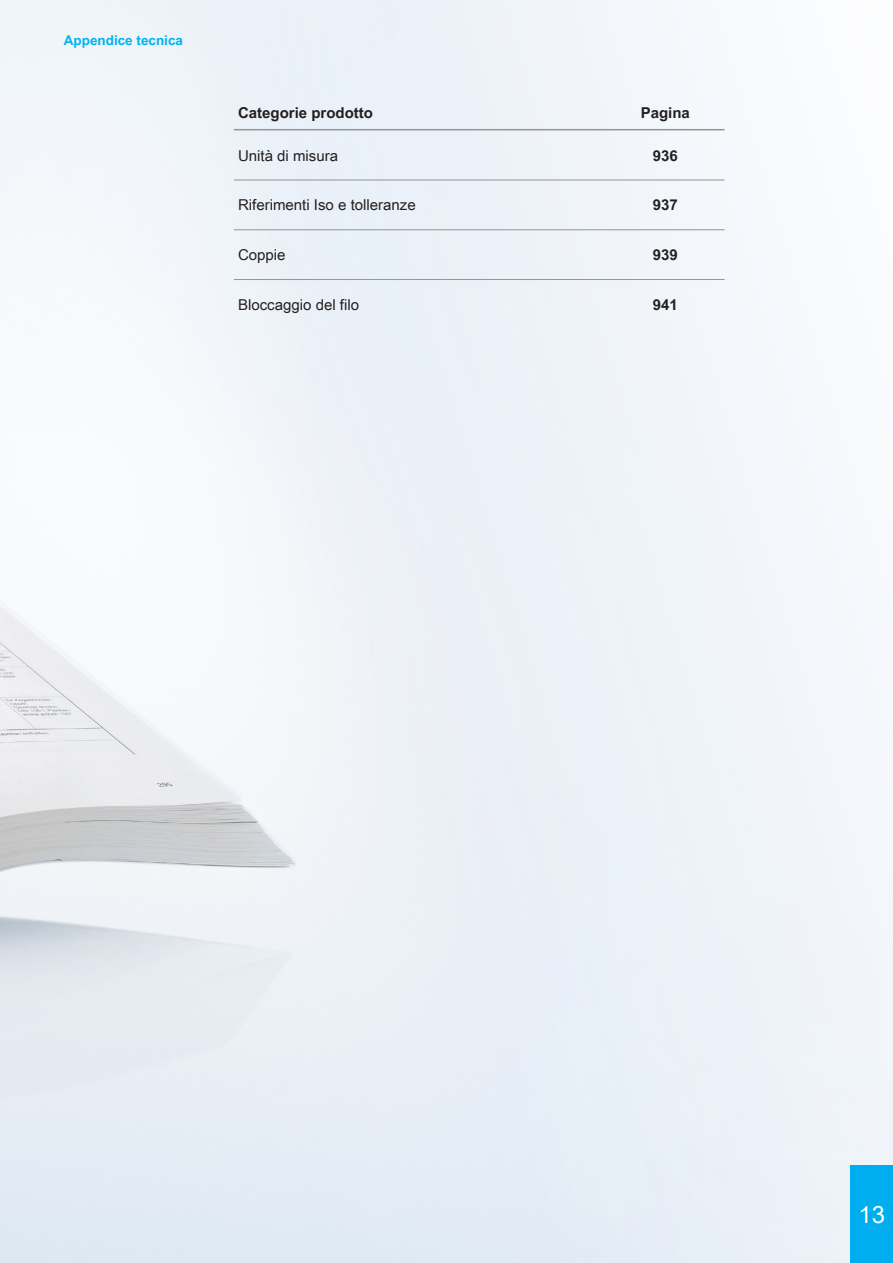
<style>
.page{position:relative;width:893px;height:1263px;background:#fff}
.page>*{position:absolute;margin:0;border:0;box-sizing:border-box;transform-origin:0 0}
.t1{font:24px "Arial Unicode MS";color:#fff}
.p_table_prod_body_ka{font:15px "Arial Unicode MS";color:#231f20}
.p_table_prod_head_ka{font:700 15px "Arial Unicode MS";color:#231f20}
.p_table_prod_body_ka-2{font:700 15px "Arial Unicode MS";color:#231f20}
.t2{font:700 13.5px "Arial Unicode MS";color:#00b3ef}
</style>
<div class="page">
<img style="left:0;top:0;width:893px;height:1263px">
<div style="left:850px;top:1166px;width:43px;height:97px;background:#00aeef"></div>
<hr style="left:234px;top:129px;width:253px;height:1px;background:#939598">
<hr style="left:487px;top:129px;width:119px;height:1px;background:#939598">
<hr style="left:606px;top:129px;width:119px;height:1px;background:#939598">
<hr style="left:234px;top:180px;width:253px;height:1px;background:#939598">
<hr style="left:234px;top:229px;width:253px;height:1px;background:#939598">
<hr style="left:234px;top:279px;width:253px;height:1px;background:#939598">
<hr style="left:487px;top:180px;width:119px;height:1px;background:#939598">
<hr style="left:487px;top:229px;width:119px;height:1px;background:#939598">
<hr style="left:487px;top:279px;width:119px;height:1px;background:#939598">
<hr style="left:606px;top:180px;width:119px;height:1px;background:#939598">
<hr style="left:606px;top:229px;width:119px;height:1px;background:#939598">
<hr style="left:606px;top:279px;width:119px;height:1px;background:#939598">
<p class="t2" style="left:64px;top:30px;width:121px">Appendice tecnica</p>
<p class="p_table_prod_head_ka" style="left:238px;top:102px;width:136px">Categorie prodotto</p>
<p class="p_table_prod_head_ka" style="left:641px;top:102px;width:51px">Pagina</p>
<p class="p_table_prod_body_ka" style="left:238px;top:144px;width:102px">Unità di misura</p>
<p class="p_table_prod_body_ka-2" style="left:653px;top:144px;width:27px">936</p>
<p class="p_table_prod_body_ka" style="left:238px;top:194px;width:179px">Riferimenti Iso e tolleranze</p>
<p class="p_table_prod_body_ka-2" style="left:653px;top:194px;width:27px">937</p>
<p class="p_table_prod_body_ka" style="left:238px;top:244px;width:49px">Coppie</p>
<p class="p_table_prod_body_ka-2" style="left:653px;top:244px;width:27px">939</p>
<p class="p_table_prod_body_ka" style="left:238px;top:294px;width:122px">Bloccaggio del filo</p>
<p class="p_table_prod_body_ka-2" style="left:653px;top:293px;width:27px">941</p>
<h1 class="t1" style="left:858px;top:1197px;width:28px">13</h1>
</div>
